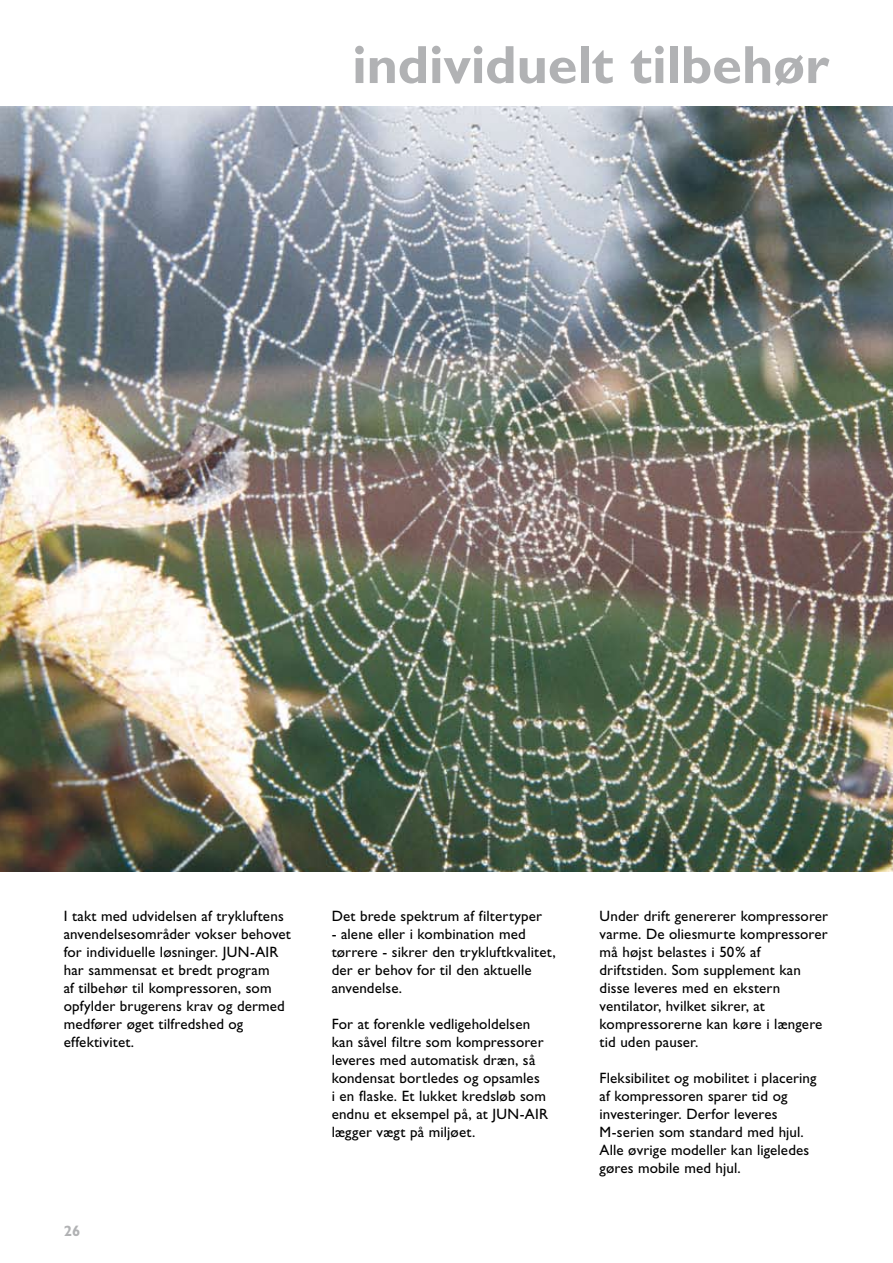
<style>
.page{position:relative;width:893px;height:1263px;background:#fff}
.page>*{position:absolute;margin:0;border:0;box-sizing:border-box;transform-origin:0 0}
.t1{font:700 54px "Gill Sans";letter-spacing:-.005em;color:#b1b2b4}
.t2{font:15px/18px "Gill Sans";letter-spacing:.01em;color:#000}
.t3{font:700 15px "Gill Sans";color:#b1b2b4}
</style>
<div class="page">
<img style="left:0;top:106px;width:893px;height:766px">
<h1 class="t1" style="left:352px;top:33px;width:478px">individuelt tilbehør</h1>
<p class="t2" style="left:64px;top:907px;width:229px">I takt med udvidelsen af trykluftens anvendelsesområder vokser behovet for individuelle løsninger. JUN-AIR har sammensat et bredt program<br>af tilbehør til kompressoren, som opfylder brugerens krav og dermed medfører øget tilfredshed og effektivitet.</p>
<p class="t2" style="left:332px;top:907px;width:212px">Det brede spektrum af filtertyper</p>
<p class="t2" style="left:332px;top:925px;width:225px">- alene eller i kombination med tørrere - sikrer den trykluftkvalitet, der er behov for til den aktuelle anvendelse.</p>
<p class="t2" style="left:332px;top:1015px;width:218px">For at forenkle vedligeholdelsen kan såvel filtre som kompressorer leveres med automatisk dræn, så kondensat bortledes og opsamles<br>i en flaske. Et lukket kredsløb som endnu et eksempel på, at JUN-AIR lægger vægt på miljøet.</p>
<p class="t3" style="left:64px;top:1222px;width:18px">26</p>
<p class="t2" style="left:600px;top:907px;width:230px">Under drift genererer kompressorer varme. De oliesmurte kompressorer må højst belastes i 50% af driftstiden. Som supplement kan disse leveres med en ekstern ventilator, hvilket sikrer, at kompressorerne kan køre i længere tid uden pauser.</p>
<p class="t2" style="left:600px;top:1069px;width:218px">Fleksibilitet og mobilitet i placering af kompressoren sparer tid og investeringer. Derfor leveres<br>M-serien som standard med hjul.<br>Alle øvrige modeller kan ligeledes gøres mobile med hjul.</p>
</div>
